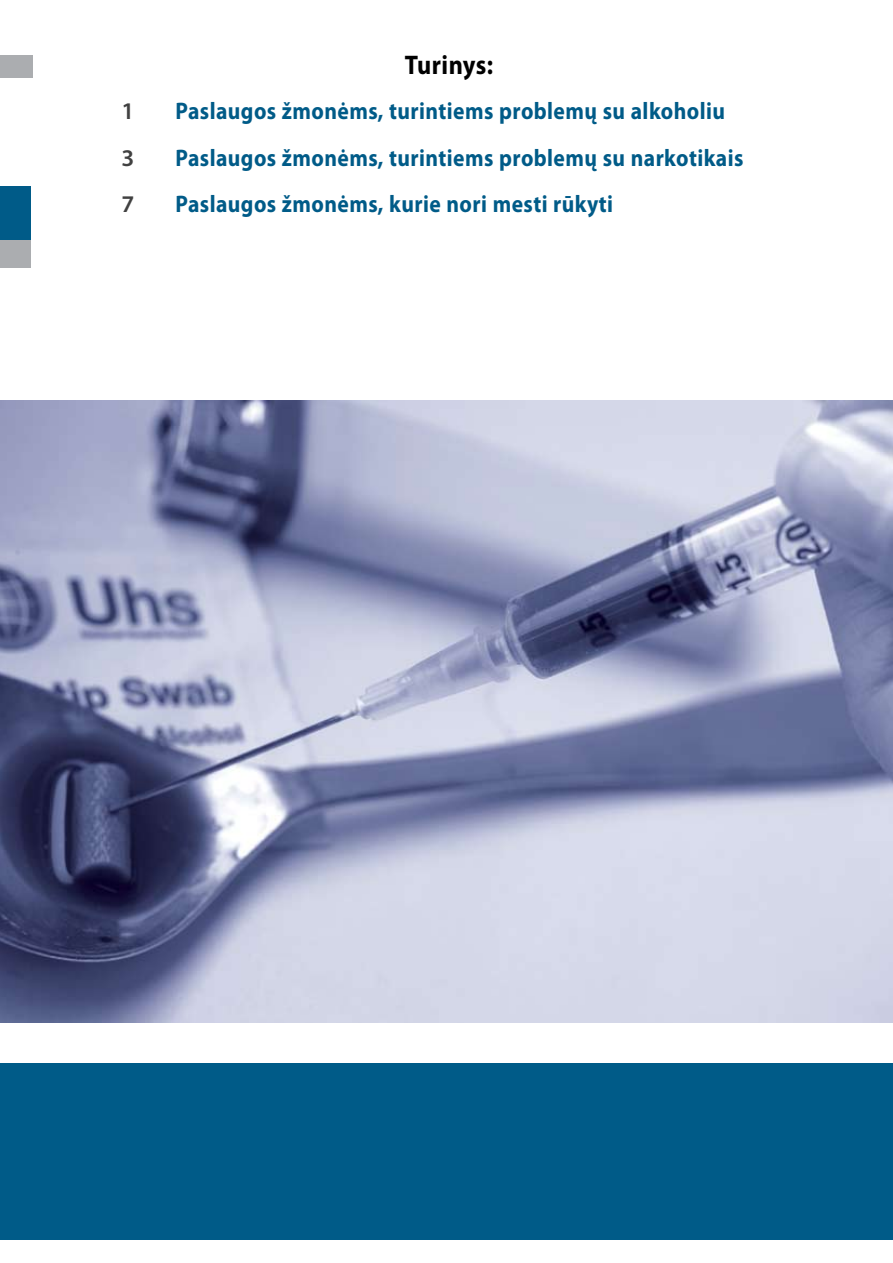
<style>
.page{position:relative;width:893px;height:1263px;background:#fff}
.page>*{position:absolute;margin:0;border:0;box-sizing:border-box;transform-origin:0 0}
.t1{font:700 27px "Myriad Pro";letter-spacing:.01em;color:#000;scale:.9 1}
.t2{font:700 24px "Myriad Pro";letter-spacing:.02em;color:#005b88;scale:.9 1}
.t3{font:600 24px "Myriad Pro";color:#414141}
</style>
<div class="page">
<div style="left:0;top:1063px;width:893px;height:177px;background:#005b88"></div>
<img style="left:0;top:400px;width:893px;height:623px">
<div style="left:0;top:24px;width:32px;height:54px;background:#abadb0"></div>
<div style="left:0;top:0;width:893px;height:54px;background:#fff"></div>
<div style="left:0;top:186px;width:31px;height:54px;background:#005b88"></div>
<div style="left:0;top:240px;width:31px;height:56px;background:#abadb0"></div>
<div style="left:0;top:268px;width:893px;height:40px;background:#fff"></div>
<p class="t1" style="left:405px;top:48px;width:100px">Turinys:</p>
<p class="t3" style="left:122px;top:96px;width:14px">1</p>
<p class="t2" style="left:176px;top:96px;width:612px">Paslaugos žmonėms, turintiems problemų su alkoholiu</p>
<p class="t3" style="left:122px;top:142px;width:14px">3</p>
<p class="t2" style="left:176px;top:142px;width:633px">Paslaugos žmonėms, turintiems problemų su narkotikais</p>
<p class="t3" style="left:122px;top:189px;width:14px">7</p>
<p class="t2" style="left:176px;top:189px;width:488px">Paslaugos žmonėms, kurie nori mesti rūkyti</p>
</div>
